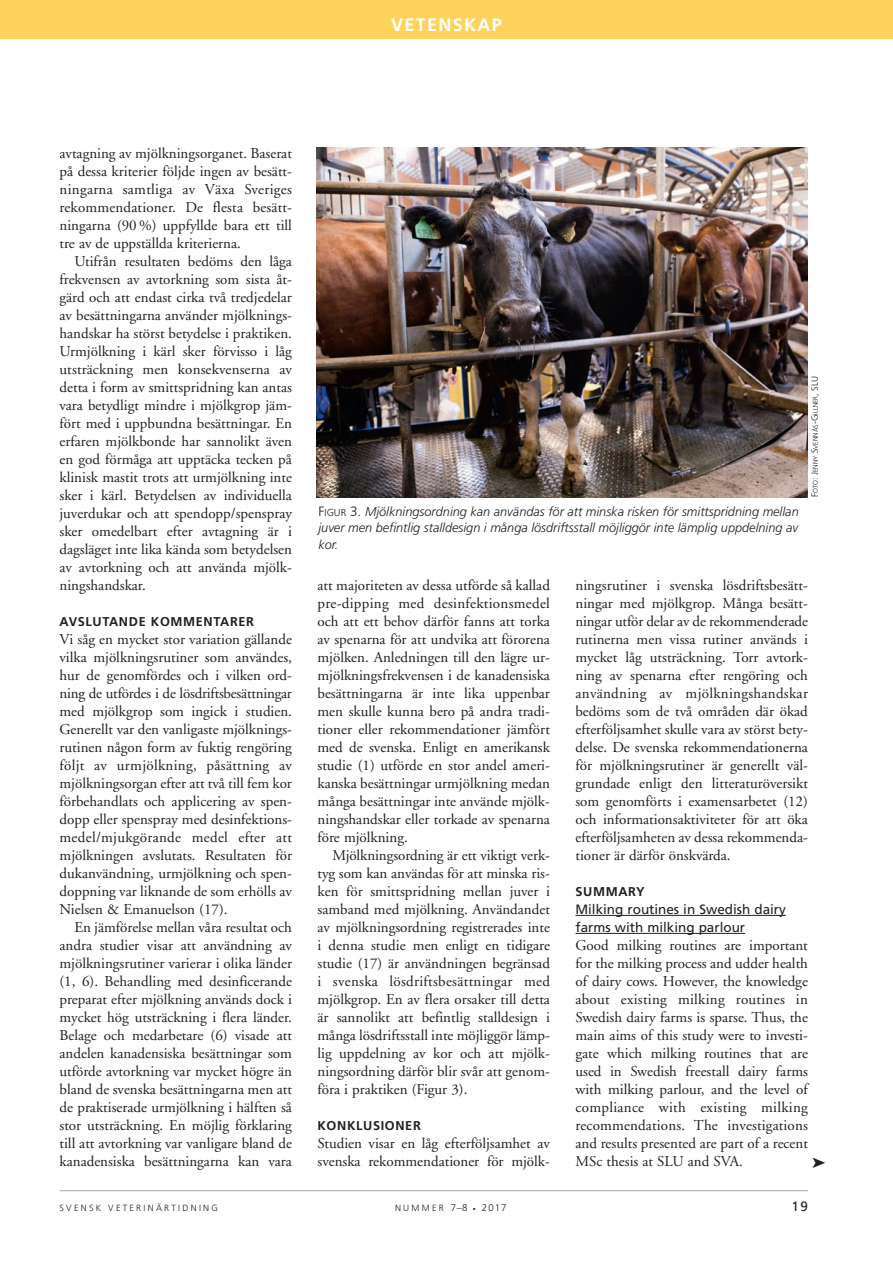
<style>
.page{position:relative;width:893px;height:1263px;background:#fff}
.page>*{position:absolute;margin:0;border:0;box-sizing:border-box;transform-origin:0 0}
.t1{font:700 18px "Frutiger";letter-spacing:.075em;color:#fff}
.t2{font:15px/18px "Adobe Garamond";color:#231f20;text-align:justify}
.t3{font:13.5px/18px "Frutiger";color:#231f20}
.t4{font:italic 300 12.75px/16.5px "Frutiger";color:#231f20;text-align:justify}
.t5{font:700 12.75px "Frutiger";letter-spacing:.05em;color:#231f20}
.t6{font:300 9.75px "Frutiger";color:#231f20}
.t7{font:300 9px "Frutiger";letter-spacing:.25em;color:#231f20}
.t8{font:300 6.75px "Frutiger";color:#231f20}
.s1{font-style:normal;font-size:13.5px}
.s2{font-style:normal;font-size:10.2px}
.s3{font-size:9px}
.s4{font-size:6px}
</style>
<div class="page">
<hr style="left:60px;top:1190px;width:748px;height:1px;background:#a8a9ad">
<hr style="left:575px;top:915px;width:211px;height:1px;background:#231f20">
<hr style="left:575px;top:933px;width:170px;height:1px;background:#231f20">
<div style="left:0;top:0;width:893px;height:38px;background:#fed35c"></div>
<img style="left:316px;top:147px;width:492px;height:351px">
<p class="t1" style="left:391px;top:17px;width:112px">VETENSKAP</p>
<p class="t2" style="left:60px;top:146px;width:234px">avtagning av mjölkningsorganet. Baserat på dessa kriterier följde ingen av besätt&shy;ningarna samtliga av Växa Sveriges rekommendationer. De flesta besätt&shy;ningarna (90 %) uppfyllde bara ett till tre av de uppställda kriterierna.</p>
<p class="t2" style="left:60px;top:254px;width:234px;text-indent:15px">Utifrån resultaten bedöms den låga frekvensen av avtorkning som sista åt - gärd och att endast cirka två tredjedelar av besättningarna använder mjölknings&shy;handskar ha störst betydelse i praktiken.<br>Urmjölkning i kärl sker förvisso i låg utsträckning men konsekvenserna av detta i form av smittspridning kan antas vara betydligt mindre i mjölkgrop jäm&shy;fört med i uppbundna besättningar. En erfaren mjölkbonde har sannolikt även en god förmåga att upptäcka tecken på klinisk mastit trots att urmjölkning inte sker i kärl. Betydelsen av individuella juverdukar och att spendopp/spenspray sker omedelbart efter avtagning är i dagsläget inte lika kända som betydelsen av avtorkning och att använda mjölk&shy;ningshandskar.</p>
<p class="t5" style="left:60px;top:616px;width:196px">AVSLUTANDE KOMMENTARER</p>
<p class="t2" style="left:60px;top:632px;width:234px">Vi såg en mycket stor variation gällande vilka mjölkningsrutiner som användes, hur de genomfördes och i vilken ord&shy;ning de utfördes i de lösdriftsbesättningar med mjölkgrop som ingick i studien.<br>Generellt var den vanligaste mjölknings&shy;rutinen någon form av fuktig rengöring följt av urmjölkning, påsättning av mjölkningsorgan efter att två till fem kor förbehandlats och applicering av spen&shy;dopp eller spenspray med desinfektions&shy;medel/mjukgörande medel efter att mjölkningen avslutats. Resultaten för dukanvändning, urmjölkning och spen&shy;doppning var liknande de som erhölls av Nielsen &amp; Emanuelson (17).</p>
<p class="t2" style="left:60px;top:920px;width:234px;text-indent:15px">En jämförelse mellan våra resultat och andra studier visar att användning av mjölkningsrutiner varierar i olika länder (1, 6). Behandling med desinficerande preparat efter mjölkning används dock i mycket hög utsträckning i flera länder.<br>Belage och medarbetare (6) visade att andelen kanadensiska besättningar som utförde avtorkning var mycket högre än bland de svenska besättningarna men att de praktiserade urmjölkning i hälften så stor utsträckning. En möjlig förklaring till att avtorkning var vanligare bland de kanadensiska besättningarna kan vara</p>
<p class="t4" style="left:318px;top:504px;width:482px"><span class="s1">F</span><span class="s2">IGUR</span> <span class="s1">3.</span> Mjölkningsordning kan användas för att minska risken för smittspridning mellan juver men befintlig stalldesign i många lösdriftsstall möjliggör inte lämplig uppdelning av kor.</p>
<p class="t8" style="left:813px;top:497px;width:123px;rotate:-90deg"><span class="s3">F</span>OTO<span class="s3">: J</span>ENNY <span class="s3">S</span>VENNÅS<span class="s3">-G</span>ILLNER<span class="s3">, SLU</span></p>
<p class="t2" style="left:317px;top:578px;width:234px">att majoriteten av dessa utförde så kallad pre-dipping med desinfektionsmedel och att ett behov därför fanns att torka av spenarna för att undvika att förorena mjölken. Anledningen till den lägre ur - mjölkningsfrekvensen i de kanadensiska besättningarna är inte lika uppenbar men skulle kunna bero på andra tradi&shy;tioner eller rekommendationer jämfört med de svenska. Enligt en amerikansk studie (1) utförde en stor andel ameri&shy;kanska besättningar urmjölkning medan många besättningar inte använde mjölk&shy;ningshandskar eller torkade av spenarna före mjölkning.</p>
<p class="t2" style="left:317px;top:848px;width:234px;text-indent:15px">Mjölkningsordning är ett viktigt verk&shy;tyg som kan användas för att minska ris&shy;ken för smittspridning mellan juver i samband med mjölkning. Användandet av mjölkningsordning registrerades inte i denna studie men enligt en tidigare studie (17) är användningen begränsad i svenska lösdriftsbesättningar med mjölkgrop. En av flera orsaker till detta är sannolikt att befintlig stalldesign i många lösdriftsstall inte möjliggör lämp&shy;lig uppdelning av kor och att mjölk&shy;ningsordning därför blir svår att genom&shy;föra i praktiken (Figur 3).</p>
<p class="t5" style="left:317px;top:1120px;width:105px">KONKLUSIONER</p>
<p class="t2" style="left:317px;top:1136px;width:234px">Studien visar en låg efterföljsamhet av svenska rekommendationer för mjölk-</p>
<p class="t2" style="left:575px;top:578px;width:234px">ningsrutiner i svenska lösdriftsbesätt&shy;ningar med mjölkgrop. Många besätt&shy;ningar utför delar av de rekommenderade rutinerna men vissa rutiner används i mycket låg utsträckning. Torr avtork&shy;ning av spenarna efter rengöring och användning av mjölkningshandskar bedöms som de två områden där ökad efterföljsamhet skulle vara av störst bety&shy;delse. De svenska rekommendationerna för mjölkningsrutiner är generellt väl&shy;grundade enligt den litteraturöversikt som genomförts i examensarbetet (12) och informationsaktiviteter för att öka efterföljsamheten av dessa rekommenda&shy;tioner är därför önskvärda.</p>
<p class="t5" style="left:575px;top:886px;width:71px">SUMMARY</p>
<p class="t3" style="left:575px;top:901px;width:212px">Milking routines in Swedish dairy farms with milking parlour</p>
<p class="t2" style="left:575px;top:938px;width:234px">Good milking routines are important for the milking process and udder health of dairy cows. However, the knowledge about existing milking routines in Swedish dairy farms is sparse. Thus, the main aims of this study were to investi&shy;gate which milking routines that are used in Swedish freestall dairy farms with milking parlour, and the level of compliance with existing milking recommendations. The investigations and results presented are part of a recent MSc thesis at SLU and SVA.</p>
<p class="t7" style="left:60px;top:1204px;width:160px">SVENSK VETERINÄRTIDNING</p>
<p class="t6" style="left:395px;top:1203px;width:113px"><span class="s3">NUMMER</span> 7–8 <span class="s4">•</span> 2017</p>
<p class="t3" style="left:792px;top:1198px;width:18px">19</p>
</div>
